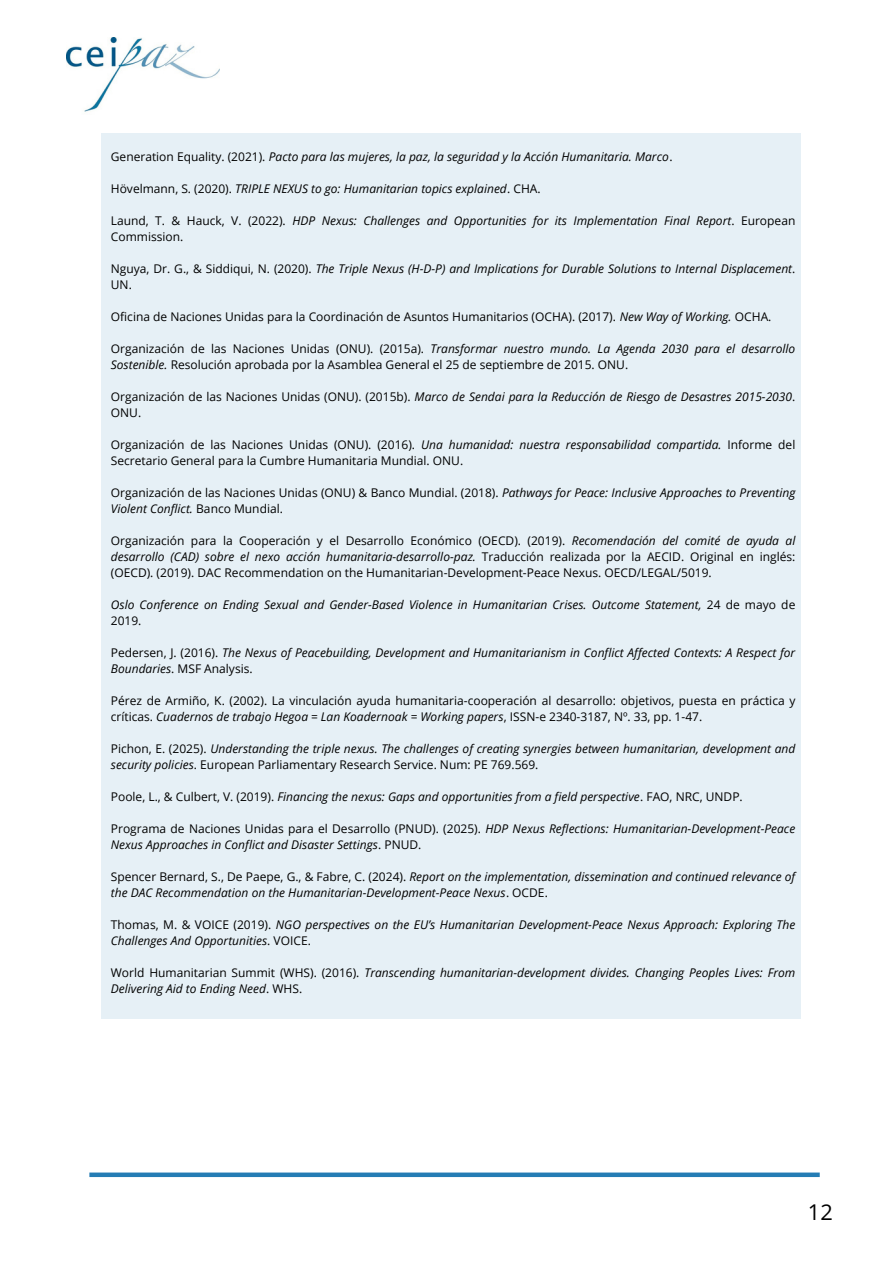
<style>
.page{position:relative;width:894px;height:1264px;background:#fff}
.page>*{position:absolute;margin:0;border:0;box-sizing:border-box;transform-origin:0 0}
.t1{font:21.75px "Open Sans";color:#000}
.t2{font:italic 12px/16px "Open Sans";color:#000}
.t3{font:12px/16px "Open Sans";color:#000}
.s1{font-style:normal}
.s2{font-style:italic}
</style>
<div class="page">
<img style="left:66px;top:38px;width:153px;height:74px">
<svg style="left:89px;top:1172px;width:730px;height:4px;background:#428dbe"></svg>
<div style="left:101px;top:134px;width:699px;height:884px;background:#e6f0f6"></div>
<p class="t2" style="left:111px;top:148px;width:563px"><span class="s1">Generation Equality. (2021).</span> Pacto para las mujeres, la paz, la seguridad y la Acción Humanitaria. Marco<span class="s1">.</span></p>
<p class="t2" style="left:111px;top:180px;width:431px"><span class="s1">Hövelmann, S. (2020).</span> TRIPLE NEXUS to go: Humanitarian topics explained<span class="s1">. CHA.</span></p>
<p class="t2" style="left:111px;top:212px;width:685px"><span class="s1">Laund, T. &amp; Hauck, V. (2022).</span> HDP Nexus: Challenges and Opportunities for its Implementation Final Report<span class="s1">. European<br>Commission.</span></p>
<p class="t2" style="left:111px;top:260px;width:685px"><span class="s1">Nguya, Dr. G., &amp; Siddiqui, N. (2020).</span> The Triple Nexus (H-D-P) and Implications for Durable Solutions to Internal Displacement<span class="s1">.<br>UN.</span></p>
<p class="t3" style="left:111px;top:308px;width:662px">Oficina de Naciones Unidas para la Coordinación de Asuntos Humanitarios (OCHA). (2017). <span class="s2">New Way of Working.</span> OCHA.</p>
<p class="t3" style="left:111px;top:340px;width:685px">Organización de las Naciones Unidas (ONU). (2015a). <span class="s2">Transformar nuestro mundo. La Agenda 2030 para el desarrollo<br>Sostenible.</span> Resolución aprobada por la Asamblea General el 25 de septiembre de 2015. ONU.</p>
<p class="t2" style="left:111px;top:388px;width:685px"><span class="s1">Organización de las Naciones Unidas (ONU). (2015b).</span> Marco de Sendai para la Reducción de Riesgo de Desastres 2015-2030<span class="s1">.<br>ONU.</span></p>
<p class="t3" style="left:111px;top:436px;width:685px">Organización de las Naciones Unidas (ONU). (2016). <span class="s2">Una humanidad: nuestra responsabilidad compartida.</span> Informe del<br>Secretario General para la Cumbre Humanitaria Mundial. ONU.</p>
<p class="t3" style="left:111px;top:484px;width:685px">Organización de las Naciones Unidas (ONU) &amp; Banco Mundial. (2018). <span class="s2">Pathways for Peace: Inclusive Approaches to Preventing<br>Violent Conflict.</span> Banco Mundial.</p>
<p class="t3" style="left:111px;top:532px;width:685px;text-align:justify">Organización para la Cooperación y el Desarrollo Económico (OECD). (2019). <span class="s2">Recomendación del comité de ayuda al desarrollo (CAD) sobre el nexo acción humanitaria-desarrollo-paz.</span> Traducción realizada por la AECID. Original en inglés: (OECD). (2019). DAC Recommendation on the Humanitarian-Development-Peace Nexus. OECD/LEGAL/5019.</p>
<p class="t2" style="left:111px;top:596px;width:685px">Oslo Conference on Ending Sexual and Gender-Based Violence in Humanitarian Crises. Outcome Statement, <span class="s1">24 de mayo de<br>2019.</span></p>
<p class="t2" style="left:111px;top:644px;width:685px"><span class="s1">Pedersen, J. (2016).</span> The Nexus of Peacebuilding, Development and Humanitarianism in Conflict Affected Contexts: A Respect for<br>Boundaries<span class="s1">. MSF Analysis.</span></p>
<p class="t3" style="left:111px;top:692px;width:685px">Pérez de Armiño, K. (2002). La vinculación ayuda humanitaria-cooperación al desarrollo: objetivos, puesta en práctica y críticas. <span class="s2">Cuadernos de trabajo Hegoa = Lan Koadernoak = Working papers</span>, ISSN-e 2340-3187, Nº. 33, pp. 1-47.</p>
<p class="t2" style="left:111px;top:740px;width:685px"><span class="s1">Pichon, E. (2025).</span> Understanding the triple nexus. The challenges of creating synergies between humanitarian, development and security policies<span class="s1">. European Parliamentary Research Service. Num: PE 769.569.</span></p>
<p class="t2" style="left:111px;top:788px;width:633px"><span class="s1">Poole, L., &amp; Culbert, V. (2019).</span> Financing the nexus: Gaps and opportunities from a field perspective<span class="s1">. FAO, NRC, UNDP.</span></p>
<p class="t2" style="left:111px;top:820px;width:685px"><span class="s1">Programa de Naciones Unidas para el Desarrollo (PNUD). (2025).</span> HDP Nexus Reflections: Humanitarian-Development-Peace<br>Nexus Approaches in Conflict and Disaster Settings<span class="s1">. PNUD.</span></p>
<h2 class="t2" style="left:111px;top:868px;width:685px"><span class="s1">Spencer Bernard, S., De Paepe, G., &amp; Fabre, C. (2024).</span> Report on the implementation, dissemination and continued relevance of the DAC Recommendation on the Humanitarian-Development-Peace Nexus<span class="s1">. OCDE.</span></h2>
<p class="t2" style="left:111px;top:916px;width:685px"><span class="s1">Thomas, M. &amp; VOICE (2019).</span> NGO perspectives on the EU’s Humanitarian Development-Peace Nexus Approach: Exploring The<br>Challenges And Opportunities<span class="s1">. VOICE.</span></p>
<p class="t2" style="left:111px;top:964px;width:685px"><span class="s1">World Humanitarian Summit (WHS). (2016).</span> Transcending humanitarian-development divides. Changing Peoples Lives: From<br>Delivering Aid to Ending Need<span class="s1">. WHS.</span></p>
<p class="t1" style="left:807px;top:1196px;width:26px">12</p>
</div>
